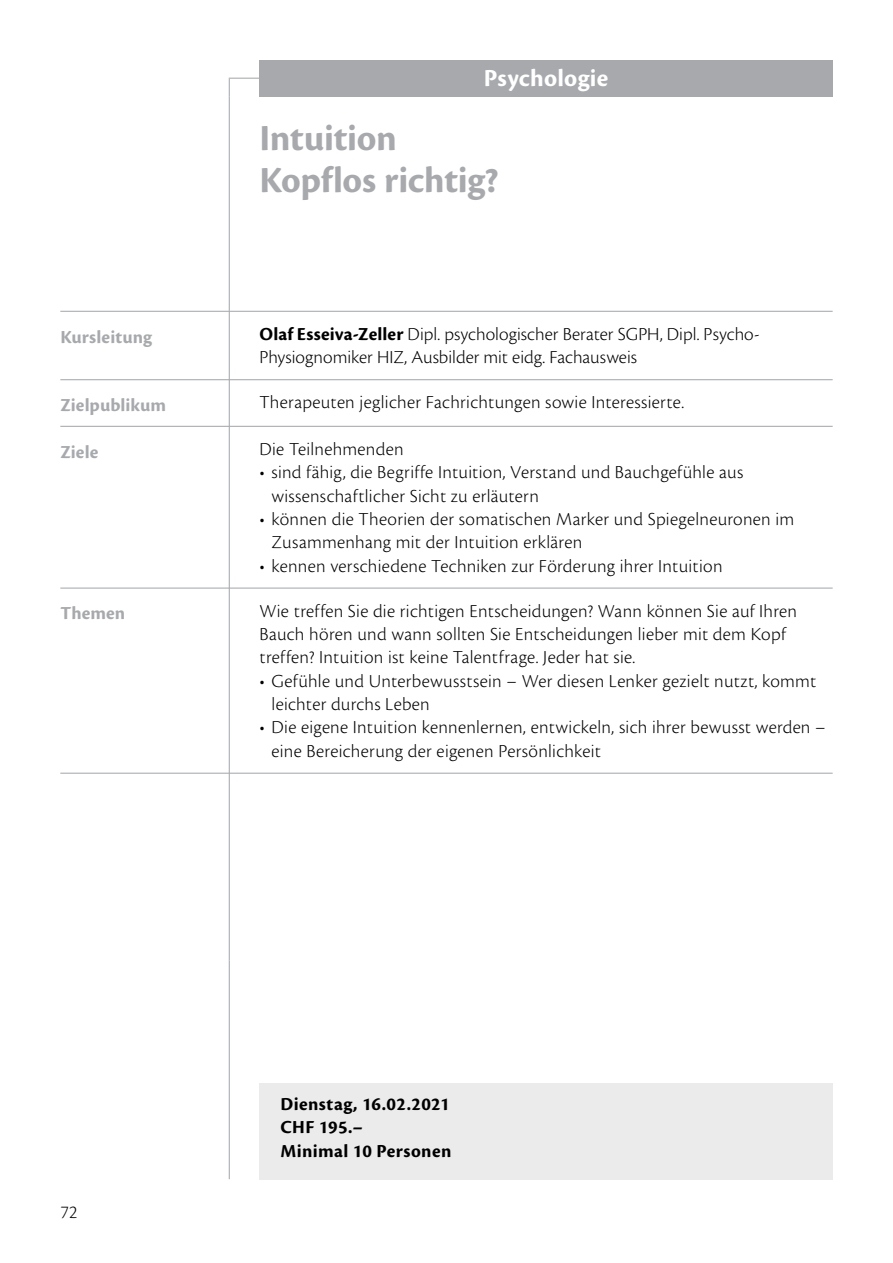
<style>
.page{position:relative;width:893px;height:1263px;background:#fff}
.page>*{position:absolute;margin:0;border:0;box-sizing:border-box;transform-origin:0 0}
.t1{font:700 38.25px/42.2px "Cronos Pro";letter-spacing:-.01em;color:#a7a9ac}
.t2{font:700 25.5px "Cronos Pro";letter-spacing:.01em;color:#fff}
.t3{font:300 19.05px/23.4px "Cronos Pro";letter-spacing:.015em;color:#000}
.t4{font:700 19.05px/23.4px "Cronos Pro";letter-spacing:.02em;color:#000}
.t5{font:700 19.05px "Cronos Pro";letter-spacing:.005em;color:#a7a9ac}
.s1{font-weight:700}
</style>
<div class="page">
<div style="left:259px;top:60px;width:574px;height:36px;background:#a7a9ac"></div>
<svg style="left:229px;top:79px;width:1px;height:17px"></svg>
<hr style="left:229px;top:96px;width:1px;height:215px;background:#a7a9ac">
<hr style="left:229px;top:78px;width:30px;height:1px;background:#a7a9ac">
<hr style="left:229px;top:311px;width:1px;height:649px;background:#a7a9ac">
<hr style="left:229px;top:960px;width:1px;height:219px;background:#a7a9ac">
<hr style="left:229px;top:773px;width:604px;height:1px;background:#a7a9ac">
<hr style="left:229px;top:587px;width:604px;height:2px;background:#a7a9ac">
<hr style="left:60px;top:379px;width:169px;height:1px;background:#a7a9ac">
<hr style="left:60px;top:426px;width:169px;height:1px;background:#a7a9ac">
<hr style="left:60px;top:587px;width:169px;height:2px;background:#a7a9ac">
<hr style="left:229px;top:426px;width:604px;height:1px;background:#a7a9ac">
<hr style="left:229px;top:311px;width:604px;height:1px;background:#a7a9ac">
<hr style="left:229px;top:379px;width:604px;height:1px;background:#a7a9ac">
<hr style="left:60px;top:773px;width:169px;height:1px;background:#a7a9ac">
<hr style="left:60px;top:311px;width:169px;height:1px;background:#a7a9ac">
<div style="left:259px;top:1083px;width:574px;height:96px;background:#ebebec"></div>
<h2 class="t2" style="left:484px;top:64px;width:126px">Psychologie</h2>
<h1 class="t1" style="left:259px;top:118px;width:241px">Intuition<br>Kopflos richtig?</h1>
<p class="t5" style="left:60px;top:326px;width:93px">Kursleitung</p>
<p class="t3" style="left:259px;top:322px;width:502px"><span class="s1">Olaf Esseiva-Zeller</span> Dipl. psychologischer Berater SGPH, Dipl. Psycho-<br>Physiognomiker HIZ, Ausbilder mit eidg. Fachausweis</p>
<p class="t5" style="left:60px;top:394px;width:107px">Zielpublikum</p>
<p class="t3" style="left:259px;top:390px;width:426px">Therapeuten jeglicher Fachrichtungen sowie Interessierte.</p>
<p class="t5" style="left:60px;top:441px;width:40px">Ziele</p>
<p class="t3" style="left:259px;top:437px;width:146px">Die Teilnehmenden</p>
<p class="t3" style="left:272px;top:460px;width:473px;text-indent:-12px">• sind fähig, die Begriffe Intuition, Verstand und Bauchgefühle aus wissenschaftlicher Sicht zu erläutern</p>
<p class="t3" style="left:272px;top:507px;width:524px;text-indent:-12px">• können die Theorien der somatischen Marker und Spiegelneuronen im<br>Zusammenhang mit der Intuition erklären</p>
<p class="t3" style="left:259px;top:554px;width:465px">• kennen verschiedene Techniken zur Förderung ihrer Intuition</p>
<p class="t5" style="left:60px;top:603px;width:66px">Themen</p>
<p class="t3" style="left:259px;top:599px;width:539px">Wie treffen Sie die richtigen Entscheidungen? Wann können Sie auf Ihren<br>Bauch hören und wann sollten Sie Entscheidungen lieber mit dem Kopf treffen? Intuition ist keine Talentfrage. Jeder hat sie.</p>
<p class="t3" style="left:272px;top:669px;width:546px;text-indent:-12px">• Gefühle und Unterbewusstsein – Wer diesen Lenker gezielt nutzt, kommt leichter durchs Leben</p>
<p class="t3" style="left:272px;top:715px;width:556px;text-indent:-12px">• Die eigene Intuition kennenlernen, entwickeln, sich ihrer bewusst werden – eine Bereicherung der eigenen Persönlichkeit</p>
<p class="t3" style="left:60px;top:1200px;width:19px">72</p>
<p class="t4" style="left:281px;top:1092px;width:172px">Dienstag, 16.02.2021<br>CHF 195.–<br>Minimal 10 Personen</p>
</div>
